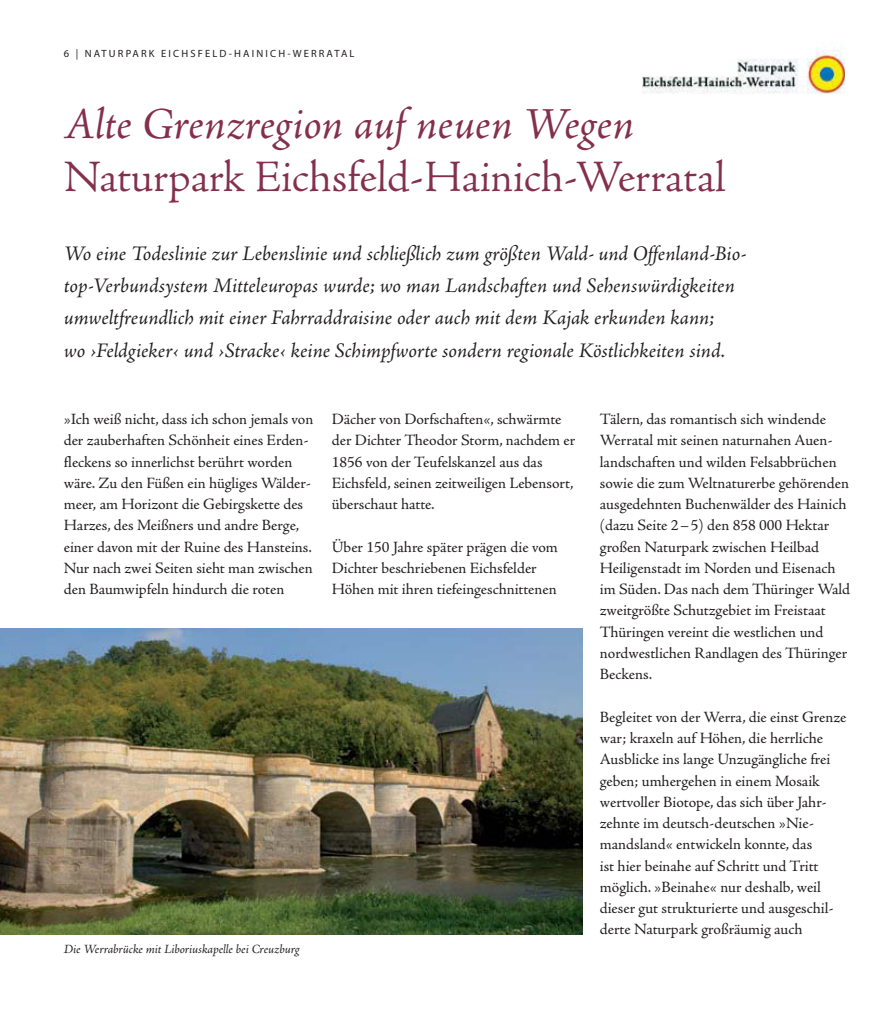
<style>
.page{position:relative;width:893px;height:1020px;background:#fff}
.page>*{position:absolute;margin:0;border:0;box-sizing:border-box;transform-origin:0 0}
.t1{font:300 45px "Adobe Jenson Pro";color:#84304b}
.t2{font:italic 45px "Adobe Jenson Pro";color:#84304b}
.t3{font:italic 21px/32.2px "Adobe Jenson Pro";color:#231f20}
.t4{font:15.75px/21.3px "Adobe Jenson Pro";color:#231f20}
.t5{font:italic 12.75px "Adobe Jenson Pro";letter-spacing:-.005em;color:#231f20}
.t6{font:10.5px "Myriad Pro";letter-spacing:.205em;color:#231f20}
</style>
<div class="page">
<img style="left:0;top:629px;width:583px;height:306px">
<img style="left:642px;top:46px;width:202px;height:48px">
<p class="t6" style="left:64px;top:49px;width:292px">6 | NATURPARK EICHSFELD-HAINICH-WERRATAL</p>
<h1 class="t2" style="left:64px;top:106px;width:572px">Alte Grenzregion auf neuen Wegen</h1>
<h1 class="t1" style="left:64px;top:159px;width:663px">Naturpark Eichsfeld-Hainich-Werratal</h1>
<p class="t3" style="left:64px;top:239px;width:683px">Wo eine Todeslinie zur Lebenslinie und schließlich zum größten Wald- und Offenland-Bio&shy;top-Verbundsystem Mitteleuropas wurde; wo man Landschaften und Sehenswürdigkeiten umweltfreundlich mit einer Fahrraddraisine oder auch mit dem Kajak erkunden kann;<br>wo ›Feldgieker‹ und ›Stracke‹ keine Schimpfworte sondern regionale Köstlichkeiten sind.</p>
<p class="t4" style="left:64px;top:410px;width:251px">»Ich weiß nicht, dass ich schon jemals von der zauberhaften Schönheit eines Erden&shy;fleckens so innerlichst berührt worden wäre. Zu den Füßen ein hügliges Wälder&shy;meer, am Horizont die Gebirgskette des Harzes, des Meißners und andre Berge, einer davon mit der Ruine des Hansteins.<br>Nur nach zwei Seiten sieht man zwischen den Baumwipfeln hindurch die roten</p>
<p class="t4" style="left:332px;top:410px;width:245px">Dächer von Dorfschaften«, schwärmte der Dichter Theodor Storm, nachdem er 1856 von der Teufelskanzel aus das Eichsfeld, seinen zeitweiligen Lebensort, überschaut hatte.</p>
<p class="t4" style="left:332px;top:538px;width:227px">Über 150 Jahre später prägen die vom<br>Dichter beschriebenen Eichsfelder<br>Höhen mit ihren tiefeingeschnittenen</p>
<p class="t5" style="left:64px;top:944px;width:237px">Die Werrabrücke mit Liboriuskapelle bei Creuzburg</p>
<p class="t4" style="left:600px;top:410px;width:252px">Tälern, das romantisch sich windende Werratal mit seinen naturnahen Auen&shy;landschaften und wilden Felsabbrüchen sowie die zum Weltnaturerbe gehörenden ausgedehnten Buchenwälder des Hainich (dazu Seite 2–5) den 858 000 Hektar großen Naturpark zwischen Heilbad Heiligenstadt im Norden und Eisenach im Süden. Das nach dem Thüringer Wald zweitgrößte Schutzgebiet im Freistaat Thüringen vereint die westlichen und nordwestlichen Randlagen des Thüringer Beckens.</p>
<p class="t4" style="left:600px;top:708px;width:248px">Begleitet von der Werra, die einst Grenze war; kraxeln auf Höhen, die herrliche Ausblicke ins lange Unzugängliche frei geben; umhergehen in einem Mosaik wertvoller Biotope, das sich über Jahr&shy;zehnte im deutsch-deutschen »Nie&shy;mands land« entwickeln konnte, das<br>ist hier beinahe auf Schritt und Tritt möglich. »Beinahe« nur deshalb, weil dieser gut strukturierte und ausgeschil&shy;derte Naturpark großräumig auch</p>
</div>
